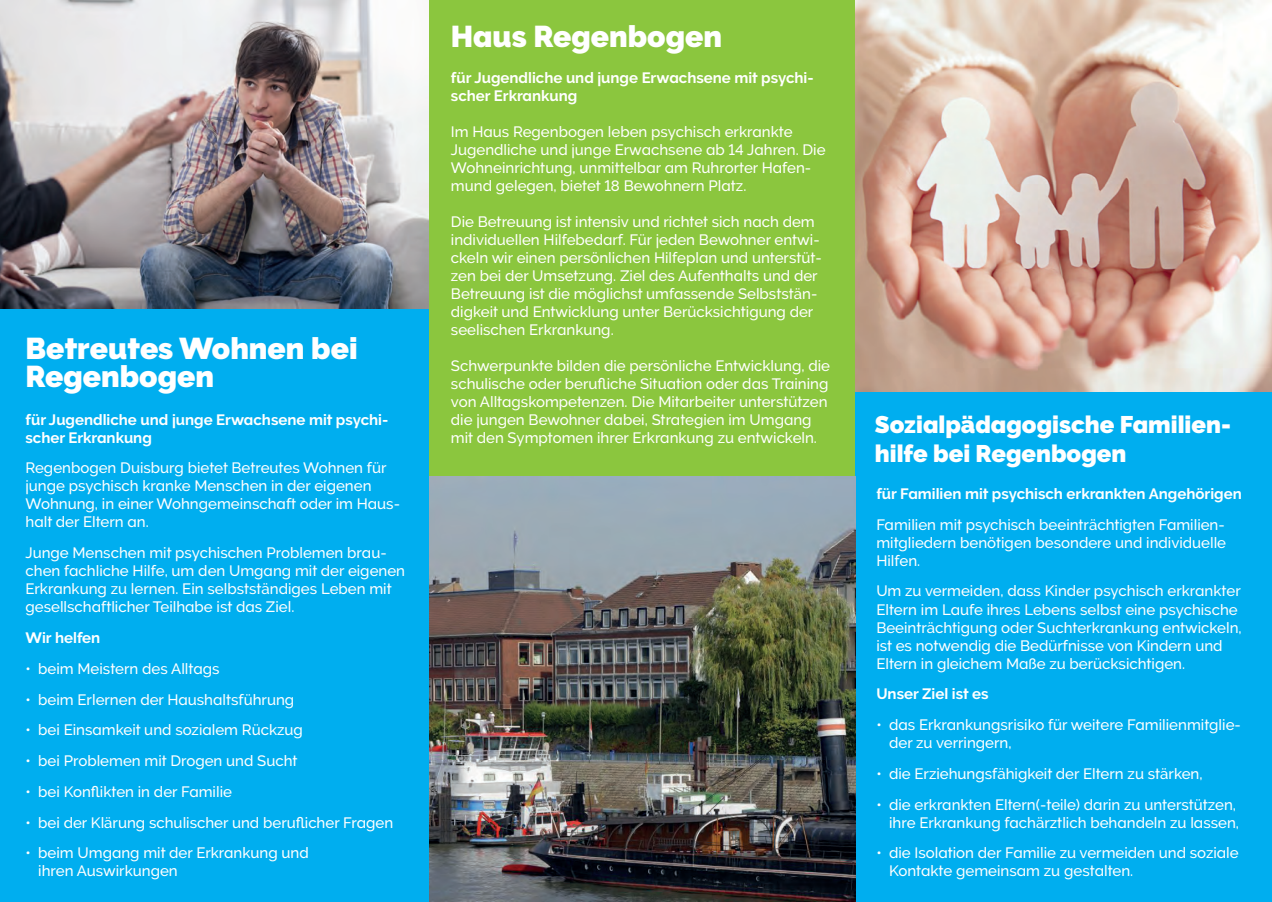
<style>
.page{position:relative;width:1272px;height:902px;background:#fff}
.page>*{position:absolute;margin:0;border:0;box-sizing:border-box;transform-origin:0 0}
.t1{font:900 30px "Raleway";color:#fff}
.t2{font:900 24px/28.5px "Raleway";color:#fff}
.t3{font:500 15px/18px "Raleway";color:#fff}
.t4{font:700 15px/18px "Raleway";color:#fff}
</style>
<div class="page">
<div style="left:855px;top:0;width:416px;height:901px;background:#00aeef"></div>
<img style="left:855px;top:0;width:416px;height:391px">
<div style="left:0;top:0;width:429px;height:901px;background:#00aeef"></div>
<img style="left:0;top:0;width:429px;height:308px">
<div style="left:429px;top:0;width:426px;height:901px;background:#8bc63e"></div>
<img style="left:429px;top:476px;width:426px;height:425px">
<p class="t1" style="left:26px;top:330px;width:333px">Betreutes Wohnen bei</p>
<p class="t1" style="left:26px;top:359px;width:190px">Regenbogen</p>
<p class="t4" style="left:26px;top:410px;width:364px">für Jugendliche und junge Erwachsene mit psychi&shy;scher Erkrankung</p>
<p class="t3" style="left:26px;top:459px;width:376px">Regenbogen Duisburg bietet Betreutes Wohnen für junge psychisch kranke Menschen in der eigenen Wohnung, in einer Wohngemeinschaft oder im Haus&shy;halt der Eltern an.</p>
<p class="t3" style="left:26px;top:544px;width:381px">Junge Menschen mit psychischen Problemen brau&shy;chen fachliche Hilfe, um den Umgang mit der eigenen Erkrankung zu lernen. Ein selbstständiges Leben mit gesellschaftlicher Teilhabe ist das Ziel.</p>
<p class="t4" style="left:26px;top:628px;width:76px">Wir helfen</p>
<p class="t3" style="left:26px;top:659px;width:196px">• beim Meistern des Alltags</p>
<p class="t3" style="left:26px;top:690px;width:270px">• beim Erlernen der Haushaltsführung</p>
<p class="t3" style="left:26px;top:721px;width:279px">• bei Einsamkeit und sozialem Rückzug</p>
<p class="t3" style="left:26px;top:751px;width:273px">• bei Problemen mit Drogen und Sucht</p>
<p class="t3" style="left:26px;top:782px;width:208px">• bei Konflikten in der Familie</p>
<p class="t3" style="left:26px;top:813px;width:369px">• bei der Klärung schulischer und beruflicher Fragen</p>
<p class="t3" style="left:38px;top:844px;width:272px;text-indent:-13px">• beim Umgang mit der Erkrankung und ihren Auswirkungen</p>
<p class="t1" style="left:451px;top:19px;width:272px">Haus Regenbogen</p>
<p class="t4" style="left:451px;top:68px;width:364px">für Jugendliche und junge Erwachsene mit psychi&shy;scher Erkrankung</p>
<p class="t3" style="left:451px;top:122px;width:376px">Im Haus Regenbogen leben psychisch erkrankte Jugendliche und junge Erwachsene ab 14 Jahren. Die Wohneinrichtung, unmittelbar am Ruhrorter Hafen&shy;mund gelegen, bietet 18 Bewohnern Platz.</p>
<p class="t3" style="left:451px;top:212px;width:372px">Die Betreuung ist intensiv und richtet sich nach dem individuellen Hilfebedarf. Für jeden Bewohner entwi&shy;ckeln wir einen persönlichen Hilfeplan und unterstüt&shy;zen bei der Umsetzung. Ziel des Aufenthalts und der Betreuung ist die möglichst umfassende Selbststän&shy;digkeit und Entwicklung unter Berücksichtigung der seelischen Erkrankung.</p>
<p class="t3" style="left:451px;top:356px;width:381px">Schwerpunkte bilden die persönliche Entwicklung, die schulische oder berufliche Situation oder das Training von Alltagskompetenzen. Die Mitarbeiter unterstützen die jungen Bewohner dabei, Strategien im Umgang mit den Symptomen ihrer Erkrankung zu entwickeln.</p>
<p class="t2" style="left:874px;top:410px;width:357px">Sozialpädagogische Familien&shy;hilfe bei Regenbogen</p>
<p class="t4" style="left:876px;top:484px;width:367px">für Familien mit psychisch erkrankten Angehörigen</p>
<p class="t3" style="left:876px;top:515px;width:351px;text-align:justify">Familien mit psychisch beeinträchtigten Familien&shy;mitgliedern benötigen besondere und individuelle Hilfen.</p>
<p class="t3" style="left:876px;top:582px;width:367px">Um zu vermeiden, dass Kinder psychisch erkrankter Eltern im Laufe ihres Lebens selbst eine psychische Beeinträchtigung oder Suchterkrankung entwickeln, ist es notwendig die Bedürfnisse von Kindern und Eltern in gleichem Maße zu berücksichtigen.</p>
<p class="t4" style="left:876px;top:685px;width:114px">Unser Ziel ist es</p>
<p class="t3" style="left:889px;top:715px;width:353px;text-indent:-13px">• das Erkrankungsrisiko für weitere Familienmitglie&shy;der zu verringern,</p>
<p class="t3" style="left:876px;top:764px;width:328px">• die Erziehungsfähigkeit der Eltern zu stärken,</p>
<p class="t3" style="left:876px;top:795px;width:364px;text-align:right">• die erkrankten Eltern(-teile) darin zu unterstützen, ihre Erkrankung fachärztlich behandeln zu lassen,</p>
<p class="t3" style="left:889px;top:844px;width:351px;text-indent:-13px">• die Isolation der Familie zu vermeiden und soziale<br>Kontakte gemeinsam zu gestalten.</p>
</div>
